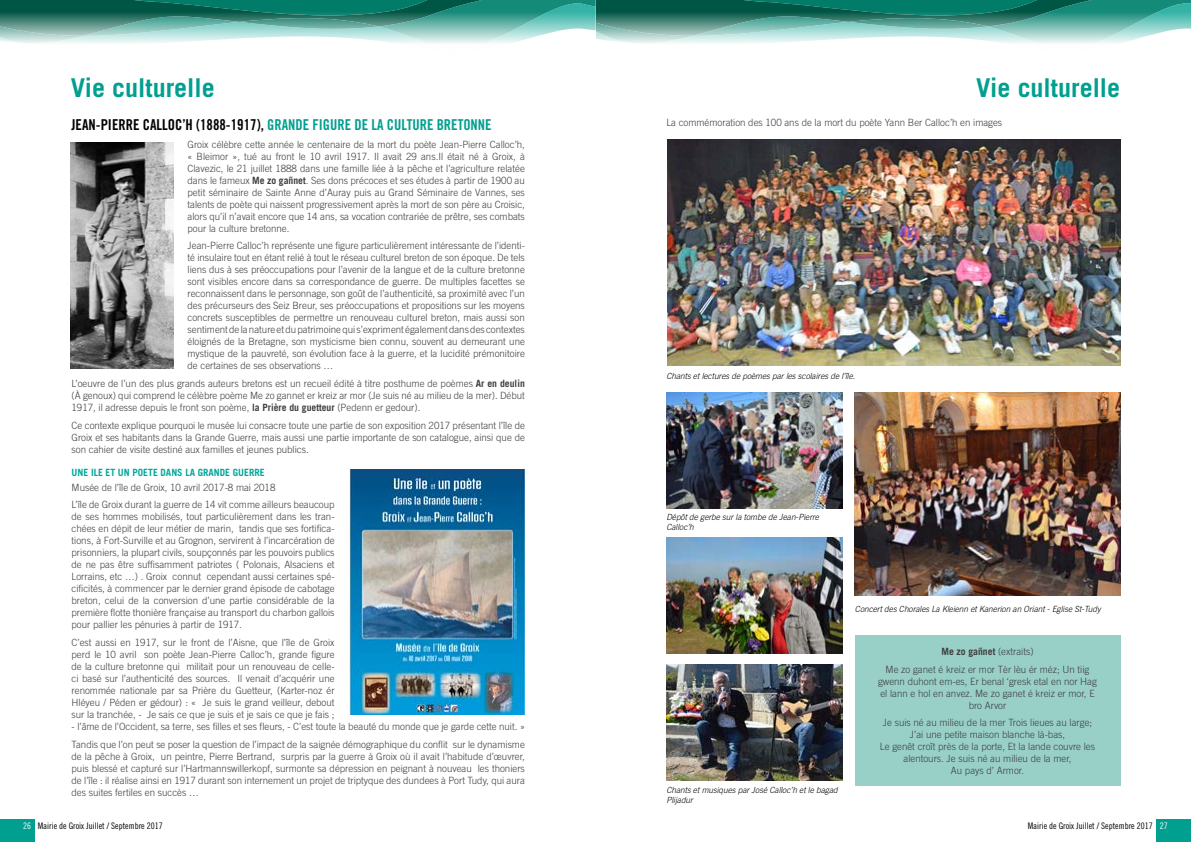
<style>
.page{position:relative;width:1191px;height:842px;background:#fff}
.page>*{position:absolute;margin:0;border:0;box-sizing:border-box;transform-origin:0 0}
.t1{font:700 26px "Trade Gothic";color:#009f8f}
.t2{font:15px "Trade Gothic Bold Cond Twenty";color:#000}
.t3{font:300 10px/12px "Trade Gothic";color:#3e3d40;text-align:justify}
.t4{font:700 10px "Trade Gothic";color:#00a89a}
.t5{font:9px "Trade Gothic Cond Eighteen";color:#000}
.t6{font:italic 300 8.5px/10.2px "Trade Gothic";color:#000}
.s1{color:#009f8f}
.s2{font-weight:700}
.s3{color:#fff}
</style>
<div class="page">
<div style="left:855px;top:636px;width:265px;height:150px;background:#98d0c7"></div>
<div style="left:0;top:820px;width:34px;height:22px;background:#009f8f"></div>
<div style="left:1157px;top:820px;width:34px;height:22px;background:#009f8f"></div>
<img style="left:349px;top:470px;width:175px;height:245px">
<img style="left:667px;top:139px;width:453px;height:227px">
<img style="left:666px;top:537px;width:176px;height:116px">
<img style="left:855px;top:393px;width:265px;height:202px">
<img style="left:666px;top:393px;width:176px;height:116px">
<img style="left:666px;top:664px;width:176px;height:117px">
<img style="left:71px;top:142px;width:102px;height:227px">
<img style="left:83px;top:0;width:512px;height:44px">
<img style="left:0;top:0;width:544px;height:36px">
<img style="left:596px;top:36px;width:96px;height:7px">
<img style="left:692px;top:0;width:499px;height:44px">
<img style="left:596px;top:0;width:557px;height:36px">
<h1 class="t1" style="left:71px;top:72px;width:145px">Vie culturelle</h1>
<h1 class="t1" style="left:976px;top:72px;width:145px">Vie culturelle</h1>
<h2 class="t2" style="left:72px;top:115px;width:421px">JEAN-PIERRE CALLOC’H (1888-1917), <span class="s1">GRANDE FIGURE DE LA CULTURE BRETONNE</span></h2>
<p class="t3" style="left:188px;top:138px;width:339px">Groix célèbre cette année le centenaire de la mort du poète Jean-Pierre Calloc’h, « Bleimor », tué au front le 10 avril 1917. Il avait 29 ans.Il était né à Groix, à Clavezic, le 21 juillet 1888 dans une famille liée à la pêche et l’agriculture relatée dans le fameux <span class="s2">Me zo gañnet</span>. Ses dons précoces et ses études à partir de 1900 au petit séminaire de Sainte Anne d’Auray puis au Grand Séminaire de Vannes, ses talents de poète qui naissent progressivement après la mort de son père au Croisic, alors qu’il n’avait encore que 14 ans, sa vocation contrariée de prêtre, ses combats pour la culture bretonne.</p>
<p class="t3" style="left:188px;top:239px;width:339px">Jean-Pierre Calloc’h représente une figure particulièrement intéressante de l’identi&shy;té insulaire tout en étant relié à tout le réseau culturel breton de son époque. De tels liens dus à ses préoccupations pour l’avenir de la langue et de la culture bretonne sont visibles encore dans sa correspondance de guerre. De multiples facettes se reconnaissent dans le personnage, son goût de l’authenticité, sa proximité avec l’un des précurseurs des Seiz Breur, ses préoccupations et propositions sur les moyens concrets susceptibles de permettre un renouveau culturel breton, mais aussi son sentiment de la nature et du patrimoine qui s’expriment également dans des contextes éloignés de la Bretagne, son mysticisme bien connu, souvent au demeurant une mystique de la pauvreté, son évolution face à la guerre, et la lucidité prémonitoire de certaines de ses observations …</p>
<p class="t3" style="left:72px;top:377px;width:455px">L’oeuvre de l’un des plus grands auteurs bretons est un recueil édité à titre posthume de poèmes <span class="s2">Ar en deulin </span>(À genoux) qui comprend le célèbre poème Me zo gannet er kreiz ar mor (Je suis né au milieu de la mer). Début 1917, il adresse depuis le front son poème, <span class="s2">la Prière du guetteur</span> (Pedenn er gedour).</p>
<p class="t3" style="left:72px;top:419px;width:455px">Ce contexte explique pourquoi le musée lui consacre toute une partie de son exposition 2017 présentant l’île de Groix et ses habitants dans la Grande Guerre, mais aussi une partie importante de son catalogue, ainsi que de son cahier de visite destiné aux familles et jeunes publics.</p>
<p class="t4" style="left:72px;top:466px;width:194px">UNE ILE ET UN POETE DANS LA GRANDE GUERRE</p>
<p class="t3" style="left:72px;top:478px;width:264px;line-height:17.7px">Musée de l’île de Groix, 10 avril 2017-8 mai 2018<br>L’île de Groix durant la guerre de 14 vit comme ailleurs beaucoup</p>
<p class="t3" style="left:72px;top:511px;width:264px">de ses hommes mobilisés, tout particulièrement dans les tran&shy;chées en dépit de leur métier de marin, tandis que ses fortifica&shy;tions, à Fort-Surville et au Grognon, servirent à l’incarcération de prisonniers, la plupart civils, soupçonnés par les pouvoirs publics de ne pas être suffisamment patriotes ( Polonais, Alsaciens et Lorrains, etc …) . Groix connut cependant aussi certaines spé&shy;cificités, à commencer par le dernier grand épisode de cabotage breton, celui de la conversion d’une partie considérable de la première flotte thonière française au transport du charbon gallois pour pallier les pénuries à partir de 1917.</p>
<p class="t3" style="left:72px;top:636px;width:264px">C’est aussi en 1917, sur le front de l’Aisne, que l’île de Groix perd le 10 avril son poète Jean-Pierre Calloc’h, grande figure de la culture bretonne qui militait pour un renouveau de celle&shy;ci basé sur l’authenticité des sources. Il venait d’acquérir une renommée nationale par sa Prière du Guetteur, (Karter-noz ér Hléyeu / Péden er gédour) : « Je suis le grand veilleur, debout sur la tranchée, - Je sais ce que je suis et je sais ce que je fais ;</p>
<p class="t3" style="left:72px;top:717px;width:455px;line-height:17.7px">- l’âme de l’Occident, sa terre, ses filles et ses fleurs, - C’est toute la beauté du monde que je garde cette nuit. »<br>Tandis que l’on peut se poser la question de l’impact de la saignée démographique du conflit sur le dynamisme</p>
<p class="t3" style="left:72px;top:750px;width:455px">de la pêche à Groix, un peintre, Pierre Bertrand, surpris par la guerre à Groix où il avait l’habitude d’œuvrer, puis blessé et capturé sur l’Hartmannswillerkopf, surmonte sa dépression en peignant à nouveau les thoniers de l’île : il réalise ainsi en 1917 durant son internement un projet de triptyque des dundees à Port Tudy, qui aura des suites fertiles en succès …</p>
<p class="t5" style="left:23px;top:820px;width:141px"><span class="s3">26</span> Mairie de Groix Juillet / Septembre 2017</p>
<p class="t5" style="left:1027px;top:820px;width:142px">Mairie de Groix Juillet / Septembre 2017 <span class="s3">27</span></p>
<p class="t3" style="left:666px;top:117px;width:337px">La commémoration des 100 ans de la mort du poète Yann Ber Calloc’h en images</p>
<p class="t6" style="left:666px;top:371px;width:190px">Chants et lectures de poèmes par les scolaires de l’île.</p>
<p class="t6" style="left:666px;top:512px;width:154px">Dépôt de gerbe sur la tombe de Jean-Pierre<br>Calloc’h</p>
<p class="t6" style="left:855px;top:604px;width:247px">Concert des Chorales La Kleienn et Kanerion an Oriant - Eglise St-Tudy</p>
<p class="t3" style="left:885px;top:642px;width:205px;line-height:17.7px;text-align:center"><span class="s2">Me zo gañnet</span> (extraits)<br>Me zo ganet é kreiz er mor Tèr lèu ér méz; Un tiig</p>
<p class="t3" style="left:878px;top:675px;width:220px;text-align:center">gwenn duhont em-es, Er benal ‘gresk etal en nor Hag el lann e hol en anvez. Me zo ganet é kreiz er mor, E bro Arvor</p>
<p class="t3" style="left:880px;top:716px;width:217px;text-align:center">Je suis né au milieu de la mer Trois lieues au large; J’ai une petite maison blanche là-bas,<br>Le genêt croît près de la porte, Et la lande couvre les alentours. Je suis né au milieu de la mer,<br>Au pays d’ Armor.</p>
<p class="t6" style="left:666px;top:784px;width:173px">Chants et musiques par José Calloc’h et le bagad<br>Plijadur</p>
</div>
